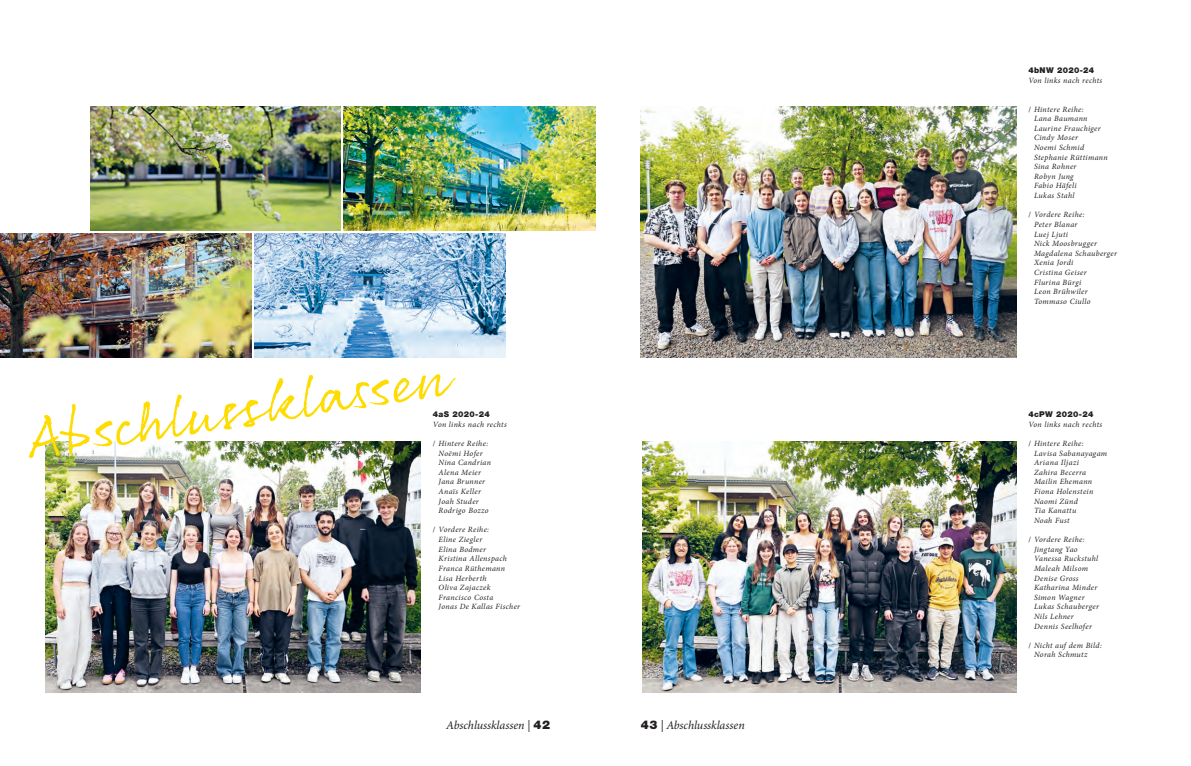
<style>
.page{position:relative;width:1191px;height:766px;background:#fff}
.page>*{position:absolute;margin:0;border:0;box-sizing:border-box;transform-origin:0 0}
.t1{font:61px "Rollerscript Rough";color:#ffdc01}
.t2{font:italic 12px "Minion Pro";letter-spacing:-.01em;color:#231f20}
.t3{font:italic 8px/9.6px "Minion Pro";letter-spacing:.04em;color:#231f20}
.t4{font:900 8px "Helvetica Neue LT Pro";letter-spacing:.04em;color:#231f20}
.s1{font-style:normal}
.s2{font-family:"Helvetica Neue LT Pro";font-weight:900;font-style:normal}
</style>
<div class="page">
<img style="left:45px;top:441px;width:376px;height:251px">
<img style="left:641px;top:106px;width:375px;height:251px">
<img style="left:642px;top:441px;width:374px;height:251px">
<img style="left:90px;top:106px;width:251px;height:124px">
<img style="left:0;top:233px;width:252px;height:124px">
<img style="left:344px;top:106px;width:251px;height:124px">
<img style="left:254px;top:233px;width:251px;height:124px">
<h1 class="t1" style="left:24px;top:402px;width:424px;rotate:-9deg">Absch luss klas sen</h1>
<p class="t4" style="left:433px;top:409px;width:58px">4aS 2020-24</p>
<p class="t3" style="left:433px;top:419px;width:75px">Von links nach rechts</p>
<p class="t3" style="left:438px;top:438px;width:54px;text-indent:-6px"><span class="s1">/</span> Hintere Reihe:<br>Noëmi Hofer<br>Nina Candrian<br>Alena Meier<br>Jana Brunner<br>Anaïs Keller<br>Joah Studer<br>Rodrigo Bozzo</p>
<p class="t3" style="left:438px;top:525px;width:83px;text-indent:-6px"><span class="s1">/</span> Vordere Reihe:<br>Eline Ziegler<br>Elina Bodmer<br>Kristina Allenspach<br>Franca Rüthemann<br>Lisa Herberth<br>Oliva Zajaczek<br>Francisco Costa<br>Jonas De Kallas Fischer</p>
<h2 class="t2" style="left:446px;top:717px;width:105px">Abschlussklassen | <span class="s2">42</span></h2>
<h2 class="t2" style="left:641px;top:717px;width:105px"><span class="s2">43</span> | Abschlussklassen</h2>
<p class="t4" style="left:1028px;top:65px;width:67px">4bNW 2020-24</p>
<p class="t3" style="left:1028px;top:75px;width:75px">Von links nach rechts</p>
<p class="t3" style="left:1034px;top:104px;width:75px;text-indent:-6px"><span class="s1">/</span> Hintere Reihe:<br>Lana Baumann<br>Laurine Frauchiger<br>Cindy Moser<br>Noemi Schmid<br>Stephanie Rüttimann<br>Sina Rohner<br>Robyn Jung<br>Fabio Häfeli<br>Lukas Stahl</p>
<p class="t3" style="left:1034px;top:210px;width:85px;text-indent:-6px"><span class="s1">/</span> Vordere Reihe:<br>Peter Blanar<br>Luej Ljuti<br>Nick Moosbrugger<br>Magdalena Schauberger<br>Xenia Jordi<br>Cristina Geiser<br>Flurina Bürgi<br>Leon Brühwiler<br>Tommaso Ciullo</p>
<p class="t4" style="left:1028px;top:409px;width:67px">4cPW 2020-24</p>
<p class="t3" style="left:1028px;top:419px;width:75px">Von links nach rechts</p>
<p class="t3" style="left:1034px;top:438px;width:75px;text-indent:-6px"><span class="s1">/</span> Hintere Reihe:<br>Lavisa Sabanayagam<br>Ariana Iljazi<br>Zahira Becerra<br>Mailin Ehemann<br>Fiona Holenstein<br>Naomi Zünd<br>Tia Kanattu<br>Noah Fust</p>
<p class="t3" style="left:1034px;top:534px;width:66px;text-indent:-6px"><span class="s1">/</span> Vordere Reihe:<br>Jingtang Yao<br>Vanessa Ruckstuhl<br>Maleah Milsom<br>Denise Gross<br>Katharina Minder<br>Simon Wagner<br>Lukas Schauberger<br>Nils Lehner<br>Dennis Seelhofer</p>
<p class="t3" style="left:1034px;top:640px;width:69px;text-indent:-6px"><span class="s1">/</span> Nicht auf dem Bild:<br>Norah Schmutz</p>
</div>
